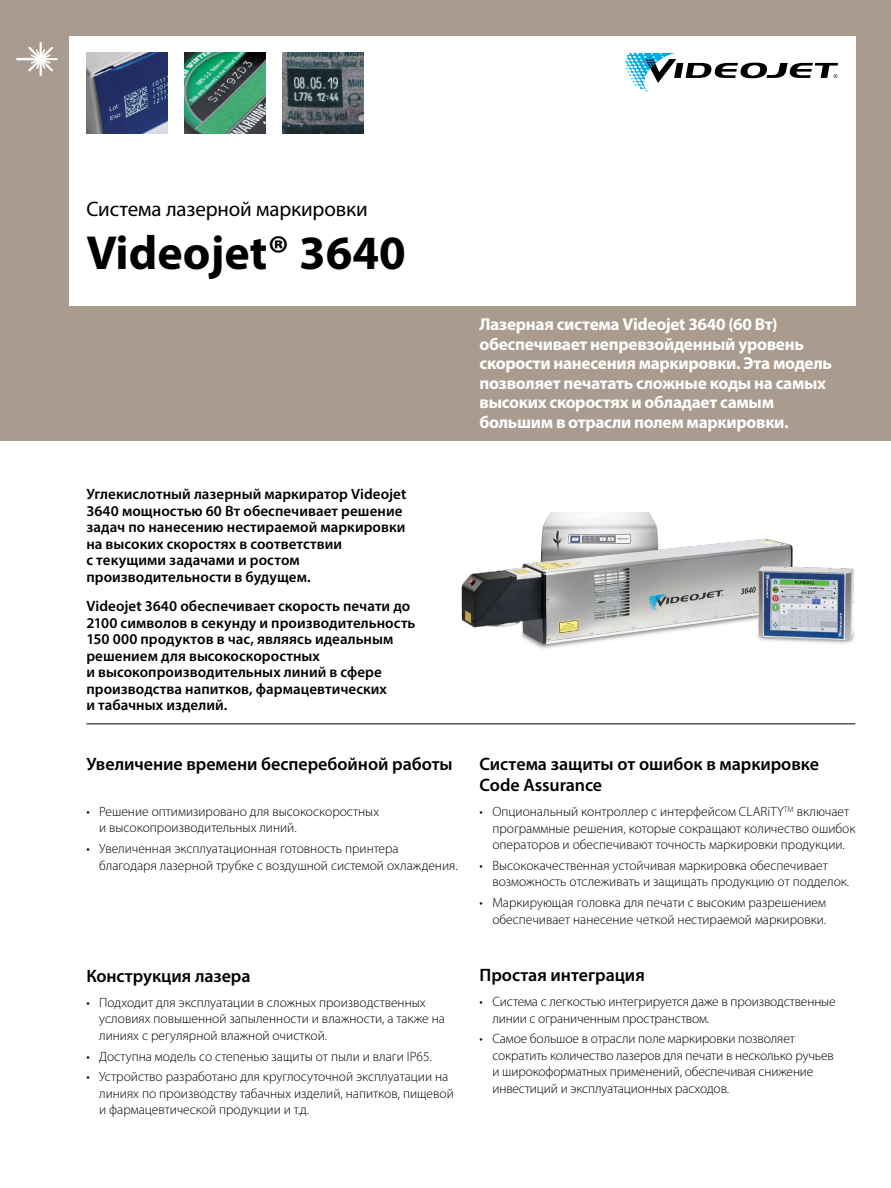
<style>
.page{position:relative;width:891px;height:1188px;background:#fff}
.page>*{position:absolute;margin:0;border:0;box-sizing:border-box;transform-origin:0 0}
.t1{font:700 48px "Myriad Pro";color:#000}
.t2{font:21px "Myriad Pro";letter-spacing:-.01em;color:#000}
.t3{font:600 18px/21px "Myriad Pro";letter-spacing:-.005em;color:#000}
.t4{font:700 17.25px/19.5px "Myriad Pro";letter-spacing:-.02em;color:#fff}
.t5{font:600 15px/16.5px "Myriad Pro";letter-spacing:.005em;color:#000}
.t6{font:300 13.5px/16.5px "Myriad Pro";color:#000}
</style>
<div class="page">
<div style="left:0;top:0;width:891px;height:441px;background:#a99b8d"></div>
<div style="left:69px;top:36px;width:786px;height:270px;background:#fff"></div>
<hr style="left:16px;top:58px;width:26px;height:2px;background:#fff">
<hr style="left:24px;top:58px;width:34px;height:2px;background:#fff">
<hr style="left:40px;top:42px;width:2px;height:34px;background:#fff">
<svg style="left:28px;top:47px;width:25px;height:24px"></svg>
<svg style="left:625px;top:53px;width:213px;height:39px"></svg>
<hr style="left:86px;top:723px;width:769px;height:1px;background:#000">
<img style="left:185px;top:53px;width:81px;height:81px">
<img style="left:283px;top:53px;width:81px;height:81px">
<img style="left:86px;top:53px;width:81px;height:81px">
<img style="left:461px;top:512px;width:394px;height:137px">
<h2 class="t2" style="left:86px;top:196px;width:283px">Система лазерной маркировки</h2>
<h1 class="t1" style="left:86px;top:221px;width:321px">Videojet® 3640</h1>
<p class="t4" style="left:480px;top:314px;width:354px">Лазерная система Videojet 3640 (60 Вт) обеспечивает непревзойденный уровень скорости нанесения маркировки. Эта модель позволяет печатать сложные коды на самых высоких скоростях и обладает самым большим в отрасли полем маркировки.</p>
<p class="t5" style="left:86px;top:486px;width:321px">Углекислотный лазерный маркиратор Videojet 3640 мощностью 60 Вт обеспечивает решение задач по нанесению нестираемой маркировки на высоких скоростях в соответствии<br>с текущими задачами и ростом производительности в будущем.</p>
<p class="t5" style="left:86px;top:597px;width:331px">Videojet 3640 обеспечивает скорость печати до 2100 символов в секунду и производительность 150 000 продуктов в час, являясь идеальным решением для высокоскоростных<br>и высокопроизводительных линий в сфере производства напитков, фармацевтических<br>и табачных изделий.</p>
<h3 class="t3" style="left:86px;top:753px;width:368px">Увеличение времени бесперебойной работы</h3>
<p class="t6" style="left:99px;top:803px;width:282px;text-indent:-13px">• Решение оптимизировано для высокоскоростных и высокопроизводительных линий.</p>
<p class="t6" style="left:99px;top:840px;width:360px;text-indent:-13px">• Увеличенная эксплуатационная готовность принтера благодаря лазерной трубке с воздушной системой охлаждения.</p>
<h3 class="t3" style="left:86px;top:965px;width:166px">Конструкция лазера</h3>
<p class="t6" style="left:99px;top:994px;width:347px;text-indent:-13px">• Подходит для эксплуатации в сложных производственных условиях повышенной запыленности и влажности, а также на линиях с регулярной влажной очисткой.</p>
<p class="t6" style="left:86px;top:1048px;width:347px">• Доступна модель со степенью защиты от пыли и влаги IP65.</p>
<p class="t6" style="left:99px;top:1069px;width:356px;text-indent:-13px">• Устройство разработано для круглосуточной эксплуатации на линиях по производству табачных изделий, напитков, пищевой и фармацевтической продукции и т.д.</p>
<h3 class="t3" style="left:480px;top:753px;width:341px">Система защиты от ошибок в маркировке<br>Code Assurance</h3>
<p class="t6" style="left:492px;top:804px;width:365px;text-indent:-13px">• Опциональный контроллер с интерфейсом CLARiTY<sup>TM</sup> включает программные решения, которые сокращают количество ошибок операторов и обеспечивают точность маркировки продукции.</p>
<p class="t6" style="left:492px;top:857px;width:358px;text-indent:-13px">• Высококачественная устойчивая маркировка обеспечивает возможность отслеживать и защищать продукцию от подделок.</p>
<p class="t6" style="left:480px;top:895px;width:348px;text-align:right">• Маркирующая головка для печати с высоким разрешением обеспечивает нанесение четкой нестираемой маркировки.</p>
<h3 class="t3" style="left:480px;top:964px;width:167px">Простая интеграция</h3>
<p class="t6" style="left:492px;top:994px;width:345px;text-indent:-13px">• Система с легкостью интегрируется даже в производственные линии с ограниченным пространством.</p>
<p class="t6" style="left:492px;top:1031px;width:343px;text-indent:-13px">• Самое большое в отрасли поле маркировки позволяет сократить количество лазеров для печати в несколько ручьев и широкоформатных применений, обеспечивая снижение инвестиций и эксплуатационных расходов.</p>
</div>
